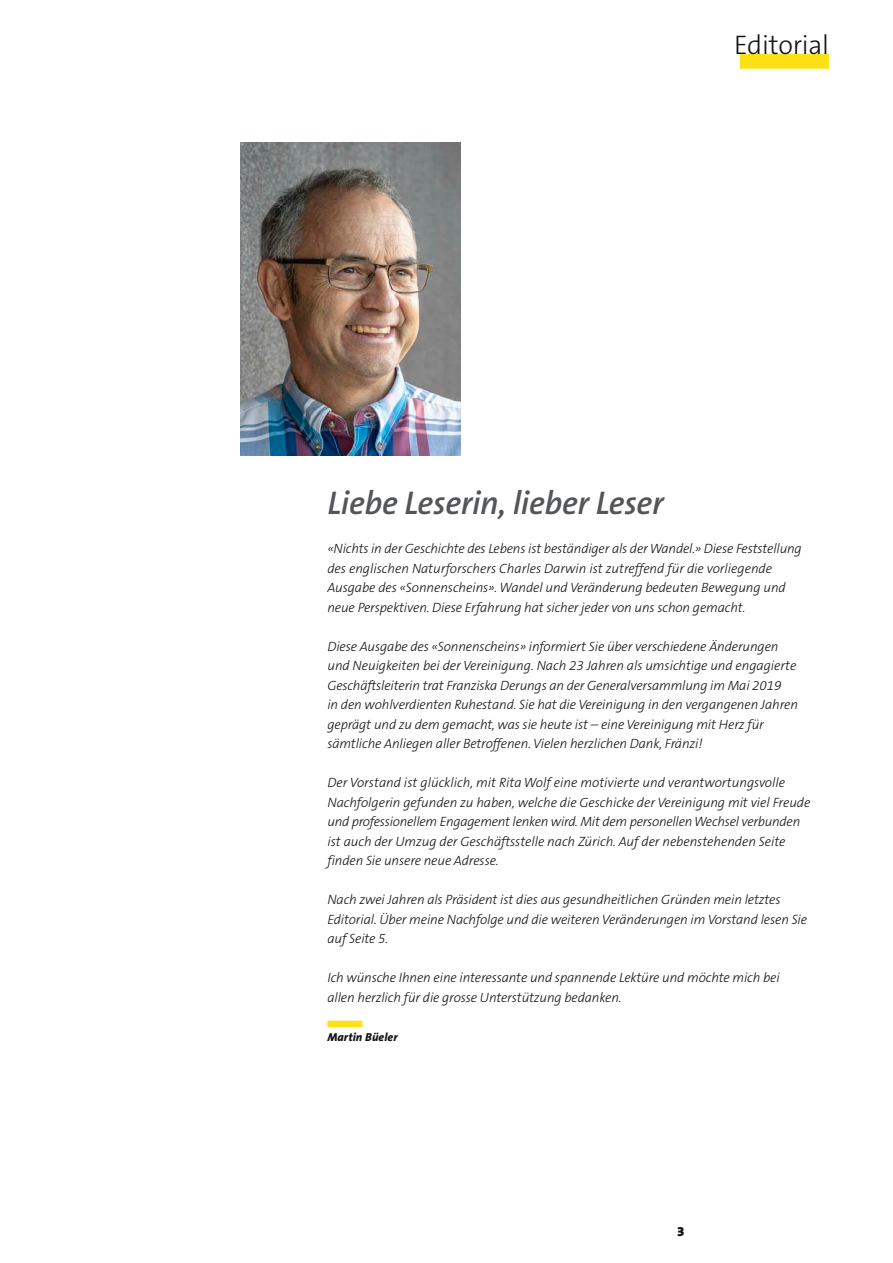
<style>
.page{position:relative;width:893px;height:1263px;background:#fff}
.page>*{position:absolute;margin:0;border:0;box-sizing:border-box;transform-origin:0 0}
.t1{font:italic 600 33px "The Sans B6";letter-spacing:-.01em;color:#54555a}
.t2{font:300 27px "The Sans B3";letter-spacing:-.01em;color:#131413}
.t3{font:italic 300 13.5px/19.5px "The Sans B3";letter-spacing:-.01em;color:#131413}
.t4{font:900 13.5px "The Sans B9";color:#131413}
.t5{font:italic 800 11.7px "The Sans B8";letter-spacing:.01em;color:#131413}
</style>
<div class="page">
<div style="left:740px;top:54px;width:89px;height:15px;background:#fbe116"></div>
<div style="left:327px;top:1021px;width:35px;height:6px;background:#fbe116"></div>
<img style="left:240px;top:143px;width:220px;height:313px">
<h2 class="t2" style="left:734px;top:31px;width:96px">Editorial</h2>
<h1 class="t1" style="left:327px;top:486px;width:338px">Liebe Leserin, lieber Leser</h1>
<p class="t3" style="left:327px;top:539px;width:476px">«Nichts in der Geschichte des Lebens ist beständiger als der Wandel.» Diese Feststellung des englischen Naturforschers Charles Darwin ist zutreffend für die vorliegende Ausgabe des «Sonnenscheins». Wandel und Veränderung bedeuten Bewegung und neue Perspektiven. Diese Erfahrung hat sicher jeder von uns schon gemacht.</p>
<p class="t3" style="left:327px;top:637px;width:472px">Diese Ausgabe des «Sonnenscheins» informiert Sie über verschiedene Änderungen und Neuigkeiten bei der Vereinigung. Nach 23 Jahren als umsichtige und engagierte Geschäftsleiterin trat Franziska Derungs an der Generalversammlung im Mai 2019<br>in den wohlverdienten Ruhestand. Sie hat die Vereinigung in den vergangenen Jahren geprägt und zu dem gemacht, was sie heute ist – eine Vereinigung mit Herz für sämtliche Anliegen aller Betroffenen. Vielen herzlichen Dank, Fränzi!</p>
<p class="t3" style="left:327px;top:773px;width:484px">Der Vorstand ist glücklich, mit Rita Wolf eine motivierte und verantwortungsvolle Nachfolgerin gefunden zu haben, welche die Geschicke der Vereinigung mit viel Freude und professionellem Engagement lenken wird. Mit dem personellen Wechsel verbunden ist auch der Umzug der Geschäftsstelle nach Zürich. Auf der nebenstehenden Seite finden Sie unsere neue Adresse.</p>
<p class="t3" style="left:327px;top:890px;width:481px">Nach zwei Jahren als Präsident ist dies aus gesundheitlichen Gründen mein letztes<br>Editorial. Über meine Nachfolge und die weiteren Veränderungen im Vorstand lesen Sie auf Seite 5.</p>
<p class="t3" style="left:327px;top:968px;width:454px">Ich wünsche Ihnen eine interessante und spannende Lektüre und möchte mich bei allen herzlich für die grosse Unterstützung bedanken.</p>
<p class="t5" style="left:327px;top:1030px;width:72px">Martin Büeler</p>
<p class="t4" style="left:677px;top:1224px;width:9px">3</p>
</div>
